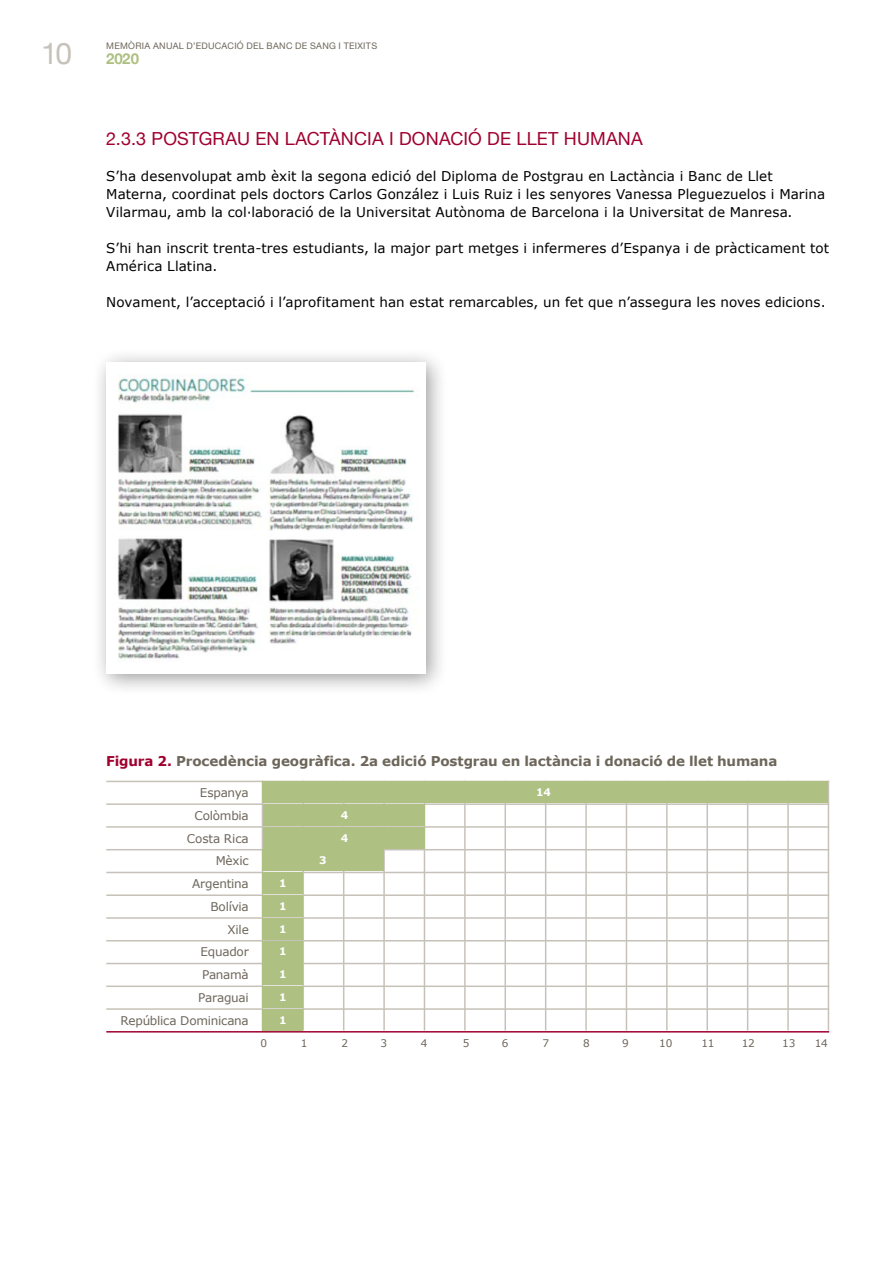
<style>
.page{position:relative;width:893px;height:1263px;background:#fff}
.page>*{position:absolute;margin:0;border:0;box-sizing:border-box;transform-origin:0 0}
.Títol_0_0_0{font:18px "Helvetica Neue";letter-spacing:.005em;color:#a0002f}
.t1{font:700 15px "Helvetica Neue";color:#aec082}
.Text{font:13.5px/18px "Verdana";letter-spacing:.005em;color:#000}
.Text-2{font:700 13.5px "Verdana";letter-spacing:-.01em;color:#6d665b}
.T_Gràfica_barres_H{font:12px "Verdana";letter-spacing:-.02em;color:#6d665b}
.T_Gràfica_barres_H_1{font:12px "Verdana";letter-spacing:-.02em;color:#6d665b}
.T_Gràfica_barres_H_n{font:10.5px "Verdana";letter-spacing:-.03em;color:#6d665b}
.T_Xifres_C_blanc{font:700 10.5px "Verdana";color:#fff}
.t2{font:9px "Helvetica Neue";letter-spacing:.035em;color:#6d665b}
.s1{font-weight:400;font-size:30px;color:#c7c2b9}
.s2{color:#a0002f}
</style>
<div class="page">
<hr style="left:106px;top:781px;width:723px;height:1px;background:#c7c2b9">
<hr style="left:106px;top:803px;width:723px;height:2px;background:#c7c2b9">
<hr style="left:106px;top:826px;width:723px;height:2px;background:#c7c2b9">
<hr style="left:106px;top:849px;width:723px;height:1px;background:#c7c2b9">
<hr style="left:106px;top:872px;width:723px;height:1px;background:#c7c2b9">
<hr style="left:106px;top:894px;width:723px;height:2px;background:#c7c2b9">
<hr style="left:106px;top:917px;width:723px;height:2px;background:#c7c2b9">
<hr style="left:106px;top:940px;width:723px;height:1px;background:#c7c2b9">
<hr style="left:106px;top:963px;width:723px;height:1px;background:#c7c2b9">
<hr style="left:106px;top:985px;width:723px;height:2px;background:#c7c2b9">
<hr style="left:106px;top:1008px;width:723px;height:2px;background:#c7c2b9">
<hr style="left:106px;top:1031px;width:723px;height:1px;background:#a0002f">
<hr style="left:262px;top:781px;width:1px;height:249px;background:#c7c2b9">
<hr style="left:303px;top:781px;width:1px;height:249px;background:#c7c2b9">
<hr style="left:343px;top:781px;width:1px;height:249px;background:#c7c2b9">
<hr style="left:383px;top:781px;width:2px;height:249px;background:#c7c2b9">
<hr style="left:424px;top:781px;width:1px;height:249px;background:#c7c2b9">
<hr style="left:464px;top:781px;width:2px;height:249px;background:#c7c2b9">
<hr style="left:504px;top:781px;width:2px;height:249px;background:#c7c2b9">
<hr style="left:545px;top:781px;width:1px;height:249px;background:#c7c2b9">
<hr style="left:585px;top:781px;width:2px;height:249px;background:#c7c2b9">
<hr style="left:626px;top:781px;width:1px;height:249px;background:#c7c2b9">
<hr style="left:666px;top:781px;width:2px;height:249px;background:#c7c2b9">
<hr style="left:706px;top:781px;width:2px;height:249px;background:#c7c2b9">
<hr style="left:747px;top:781px;width:1px;height:249px;background:#c7c2b9">
<hr style="left:787px;top:781px;width:2px;height:249px;background:#c7c2b9">
<hr style="left:828px;top:781px;width:1px;height:249px;background:#c7c2b9">
<div style="left:263px;top:781px;width:565px;height:22px;background:#aec082"></div>
<div style="left:263px;top:804px;width:161px;height:21px;background:#aec082"></div>
<div style="left:263px;top:827px;width:161px;height:21px;background:#aec082"></div>
<div style="left:263px;top:850px;width:121px;height:21px;background:#aec082"></div>
<div style="left:263px;top:873px;width:40px;height:21px;background:#aec082"></div>
<div style="left:263px;top:895px;width:40px;height:22px;background:#aec082"></div>
<div style="left:263px;top:918px;width:40px;height:21px;background:#aec082"></div>
<div style="left:263px;top:964px;width:40px;height:21px;background:#aec082"></div>
<div style="left:263px;top:941px;width:40px;height:21px;background:#aec082"></div>
<div style="left:263px;top:986px;width:40px;height:22px;background:#aec082"></div>
<div style="left:263px;top:1009px;width:40px;height:21px;background:#aec082"></div>
<div style="left:91px;top:347px;width:357px;height:349px;background:#000;opacity:.4"></div>
<img style="left:106px;top:362px;width:319px;height:311px">
<p class="t2" style="left:106px;top:39px;width:272px">MEMÒRIA ANUAL D’EDUCACIÓ DEL BANC DE SANG I TEIXITS</p>
<p class="t1" style="left:41px;top:47px;width:99px"><span class="s1">10</span> 2020</p>
<p class="Títol_0_0_0" style="left:106px;top:125px;width:538px">2.3.3 POSTGRAU EN LACTÀNCIA I DONACIÓ DE LLET HUMANA</p>
<p class="Text" style="left:106px;top:167px;width:720px">S’ha desenvolupat amb èxit la segona edició del Diploma de Postgrau en Lactància i Banc de Llet<br>Materna, coordinat pels doctors Carlos González i Luis Ruiz i les senyores Vanessa Pleguezuelos i Marina<br>Vilarmau, amb la col·laboració de la Universitat Autònoma de Barcelona i la Universitat de Manresa.</p>
<p class="Text" style="left:106px;top:239px;width:724px">S’hi han inscrit trenta-tres estudiants, la major part metges i infermeres d’Espanya i de pràcticament tot<br>América Llatina.</p>
<p class="Text" style="left:106px;top:293px;width:721px">Novament, l’acceptació i l’aprofitament han estat remarcables, un fet que n’assegura les noves edicions.</p>
<p class="Text-2" style="left:106px;top:752px;width:673px"><span class="s2">Figura 2.</span> Procedència geogràfica. 2a edició Postgrau en lactància i donació de llet humana</p>
<p class="T_Gràfica_barres_H_1" style="left:200px;top:785px;width:50px">Espanya</p>
<p class="T_Gràfica_barres_H" style="left:194px;top:808px;width:56px">Colòmbia</p>
<p class="T_Gràfica_barres_H" style="left:187px;top:830px;width:63px">Costa Rica</p>
<p class="T_Gràfica_barres_H" style="left:216px;top:853px;width:35px">Mèxic</p>
<p class="T_Gràfica_barres_H" style="left:192px;top:876px;width:58px">Argentina</p>
<p class="T_Gràfica_barres_H" style="left:210px;top:899px;width:40px">Bolívia</p>
<p class="T_Gràfica_barres_H" style="left:228px;top:922px;width:23px">Xile</p>
<p class="T_Gràfica_barres_H" style="left:200px;top:944px;width:50px">Equador</p>
<p class="T_Gràfica_barres_H" style="left:202px;top:967px;width:48px">Panamà</p>
<p class="T_Gràfica_barres_H" style="left:198px;top:990px;width:52px">Paraguai</p>
<p class="T_Gràfica_barres_H" style="left:120px;top:1013px;width:130px">República Dominicana</p>
<p class="T_Gràfica_barres_H_n" style="left:260px;top:1037px;width:8px">0</p>
<p class="T_Gràfica_barres_H_n" style="left:301px;top:1037px;width:8px">1</p>
<p class="T_Gràfica_barres_H_n" style="left:341px;top:1037px;width:8px">2</p>
<p class="T_Gràfica_barres_H_n" style="left:380px;top:1037px;width:8px">3</p>
<p class="T_Gràfica_barres_H_n" style="left:421px;top:1037px;width:8px">4</p>
<p class="T_Gràfica_barres_H_n" style="left:463px;top:1037px;width:8px">5</p>
<p class="T_Gràfica_barres_H_n" style="left:502px;top:1037px;width:8px">6</p>
<p class="T_Gràfica_barres_H_n" style="left:542px;top:1037px;width:8px">7</p>
<p class="T_Gràfica_barres_H_n" style="left:583px;top:1037px;width:8px">8</p>
<p class="T_Gràfica_barres_H_n" style="left:622px;top:1037px;width:8px">9</p>
<p class="T_Gràfica_barres_H_n" style="left:659px;top:1037px;width:15px">10</p>
<p class="T_Gràfica_barres_H_n" style="left:701px;top:1037px;width:14px">11</p>
<p class="T_Gràfica_barres_H_n" style="left:742px;top:1037px;width:15px">12</p>
<p class="T_Gràfica_barres_H_n" style="left:782px;top:1037px;width:15px">13</p>
<p class="T_Gràfica_barres_H_n" style="left:815px;top:1037px;width:14px">14</p>
<p class="T_Xifres_C_blanc" style="left:536px;top:785px;width:16px">14</p>
<p class="T_Xifres_C_blanc" style="left:341px;top:808px;width:9px">4</p>
<p class="T_Xifres_C_blanc" style="left:341px;top:831px;width:9px">4</p>
<p class="T_Xifres_C_blanc" style="left:319px;top:854px;width:9px">3</p>
<p class="T_Xifres_C_blanc" style="left:279px;top:876px;width:9px">1</p>
<p class="T_Xifres_C_blanc" style="left:279px;top:899px;width:9px">1</p>
<p class="T_Xifres_C_blanc" style="left:279px;top:922px;width:9px">1</p>
<p class="T_Xifres_C_blanc" style="left:279px;top:967px;width:9px">1</p>
<p class="T_Xifres_C_blanc" style="left:279px;top:945px;width:9px">1</p>
<p class="T_Xifres_C_blanc" style="left:279px;top:990px;width:9px">1</p>
<p class="T_Xifres_C_blanc" style="left:279px;top:1013px;width:9px">1</p>
</div>
